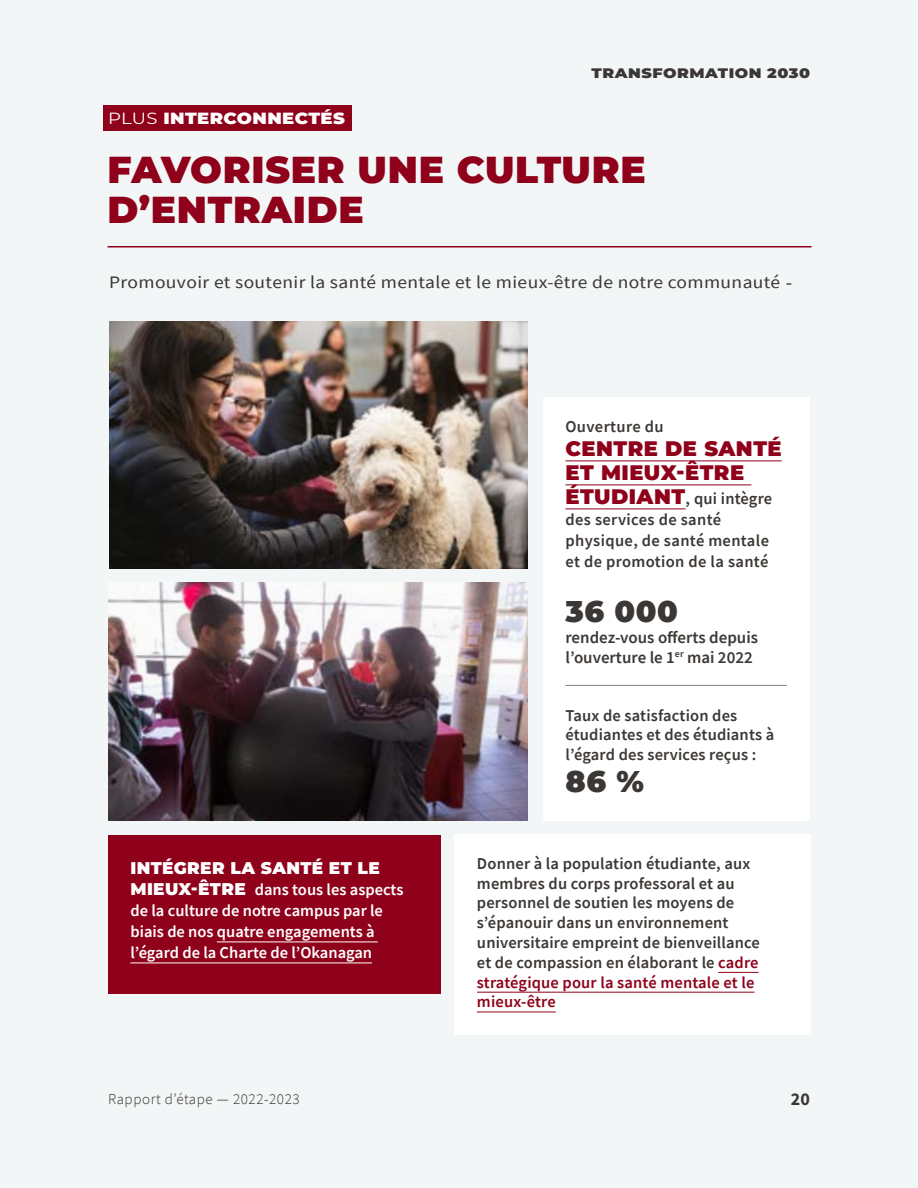
<style>
.page{position:relative;width:918px;height:1188px;background:#f2f6f7}
.page>*{position:absolute;margin:0;border:0;box-sizing:border-box;transform-origin:0 0}
.t1{font:900 37.5px/40px "Montserrat";letter-spacing:.02em;color:#8f001a}
.t2{font:900 30px "Montserrat";letter-spacing:.02em;color:#3b3734}
.t3{font:900 21px/24px "Montserrat";letter-spacing:.02em;color:#8f001a}
.t4{font:18px "Source Sans Variable";color:#3b3734}
.t5{font:17.55px "Source Sans Pro";letter-spacing:.02em;color:#3b3734;scale:1.11 1}
.t6{font:600 16.95px/20.4px "Source Sans Pro";color:#3b3734}
.t7{font:900 16.95px "Montserrat";letter-spacing:.02em;color:#fff}
.t8{font:600 16.5px/19.8px "Source Sans Pro";letter-spacing:.01em;color:#3b3734}
.t9{font:600 16.5px/21px "Source Sans Pro";color:#fff}
.t10{font:900 16.2px "Montserrat";letter-spacing:.02em;color:#fff;scale:1.11 1}
.t11{font:300 15px "Source Sans Pro";letter-spacing:.04em;color:#3b3734}
.t12{font:900 13.8px "Montserrat";letter-spacing:.03em;color:#3b3734;scale:1.15 1}
.s1{font-weight:400}
.s2{font-family:"Times New Roman"}
.s3{font-family:"Montserrat";font-weight:900;font-size:21px;color:#8f001a}
.s4{font-family:"Montserrat";font-weight:900;font-size:16.95px}
.s5{color:#8f001a}
</style>
<div class="page">
<hr style="left:108px;top:246px;width:704px;height:2px;background:#8f001a">
<div style="left:454px;top:834px;width:358px;height:201px;background:#fff"></div>
<hr style="left:718px;top:972px;width:41px;height:1px;background:#8f001a">
<hr style="left:477px;top:992px;width:277px;height:1px;background:#8f001a">
<hr style="left:477px;top:1012px;width:79px;height:1px;background:#8f001a">
<div style="left:543px;top:460px;width:266px;height:361px;background:#fff"></div>
<div style="left:543px;top:398px;width:266px;height:192px;background:#fff"></div>
<hr style="left:566px;top:460px;width:216px;height:1px;background:#8f001a">
<hr style="left:566px;top:484px;width:185px;height:1px;background:#8f001a">
<hr style="left:566px;top:508px;width:120px;height:1px;background:#8f001a">
<hr style="left:566px;top:685px;width:221px;height:1px;background:#778188">
<div style="left:104px;top:105px;width:248px;height:26px;background:#8f001a"></div>
<img style="left:110px;top:321px;width:418px;height:247px">
<img style="left:108px;top:582px;width:420px;height:238px">
<div style="left:108px;top:836px;width:333px;height:158px;background:#8f001a"></div>
<hr style="left:130px;top:963px;width:242px;height:1px;background:#fff">
<hr style="left:217px;top:942px;width:161px;height:1px;background:#fff">
<p class="t12" style="left:592px;top:63px;width:191px">TRANSFORMATION 2030</p>
<p class="t10" style="left:108px;top:106px;width:215px"><span class="s1">PLUS</span> INTERCONNECTÉS</p>
<h3 class="t1" style="left:108px;top:147px;width:540px">FAVORISER UNE CULTURE<br>D’ENTRAIDE</h3>
<p class="t5" style="left:109px;top:271px;width:617px">Promouvoir et soutenir la santé mentale et le mieux-être de notre communauté <span class="s2">-</span></p>
<p class="t8" style="left:566px;top:417px;width:100px">Ouverture du</p>
<p class="t3" style="left:566px;top:436px;width:218px">CENTRE DE SANTÉ<br>ET MIEUX-ÊTRE</p>
<p class="t8" style="left:566px;top:488px;width:208px;line-height:21px"><span class="s3">ÉTUDIANT</span>, qui intègre des services de santé physique, de santé mentale et de promotion de la santé</p>
<p class="t2" style="left:566px;top:589px;width:114px">36 000</p>
<p class="t6" style="left:566px;top:627px;width:194px">rendez-vous offerts depuis l’ouverture le 1<sup>er</sup> mai 2022</p>
<p class="t7" style="left:130px;top:856px;width:251px">INTÉGRER LA SANTÉ ET LE</p>
<p class="t9" style="left:130px;top:879px;width:275px"><span class="s4">MIEUX-ÊTRE</span> dans tous les aspects de la culture de notre campus par le biais de nos quatre engagements à l’égard de la Charte de l’Okanagan</p>
<p class="t11" style="left:108px;top:1090px;width:193px">Rapport d’étape — 2022-2023</p>
<p class="t8" style="left:566px;top:705px;width:210px">Taux de satisfaction des étudiantes et des étudiants à l’égard des services reçus :</p>
<p class="t2" style="left:566px;top:759px;width:80px">86 %</p>
<p class="t8" style="left:477px;top:853px;width:285px">Donner à la population étudiante, aux membres du corps professoral et au personnel de soutien les moyens de s’épanouir dans un environnement universitaire empreint de bienveillance et de compassion en élaborant le <span class="s5">cadre stratégique pour la santé mentale et le mieux-être</span></p>
<p class="t4" style="left:791px;top:1089px;width:21px">20</p>
</div>
